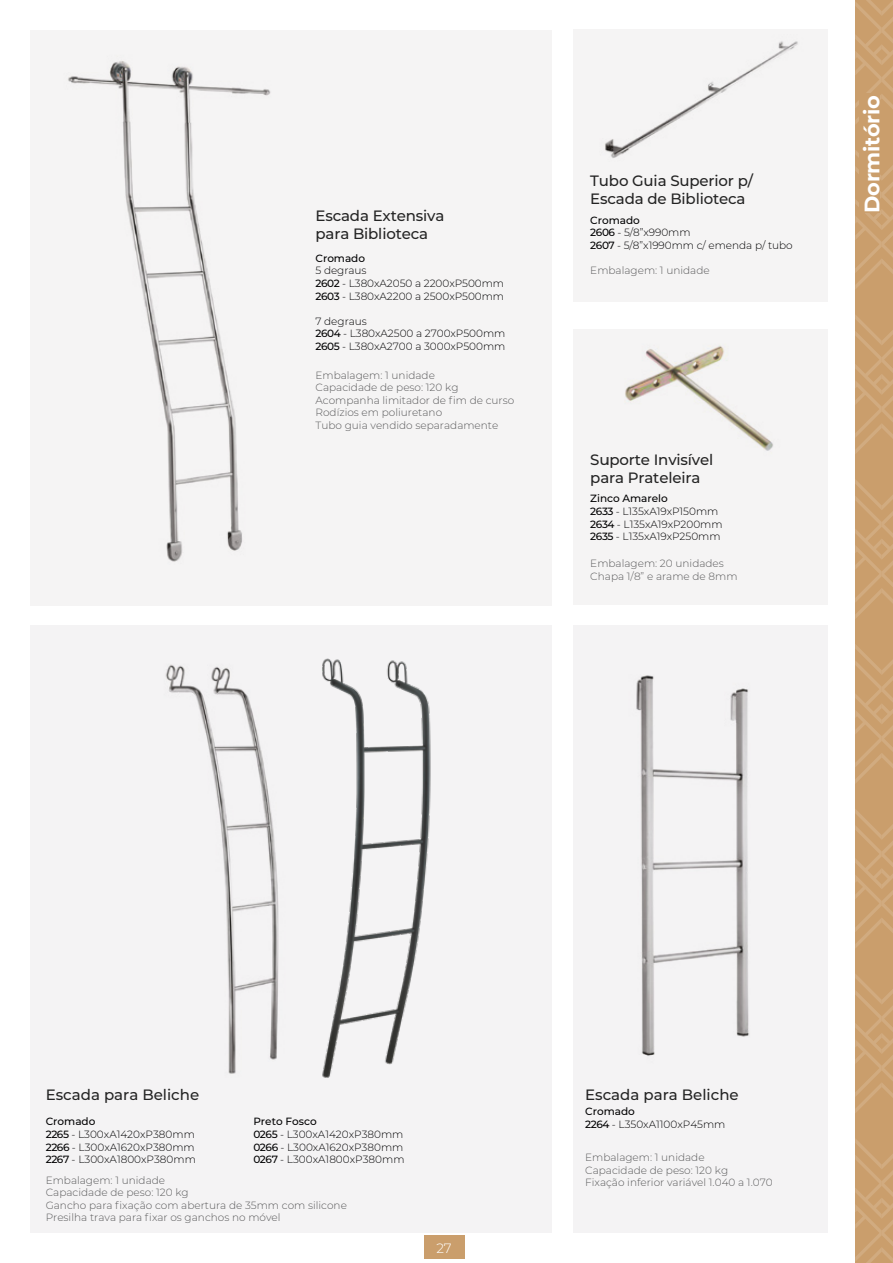
<style>
.page{position:relative;width:893px;height:1263px;background:#fff}
.page>*{position:absolute;margin:0;border:0;box-sizing:border-box;transform-origin:0 0}
.t1{font:700 21px "Montserrat";letter-spacing:-.02em;color:#fff}
.t2{font:500 15px/18px "Montserrat";letter-spacing:-.01em;color:#242424}
.t3{font:300 13.5px "Montserrat";color:#fff}
.t4{font:300 10.5px/12.6px "Montserrat";letter-spacing:-.005em;color:#020203}
.t5{font:300 10.5px/12.6px "Montserrat";color:#5a5a5b}
.t6{font:500 10.5px "Montserrat";color:#020203}
.s1{font-weight:500}
</style>
<div class="page">
<div style="left:424px;top:1235px;width:41px;height:24px;background:#ca9e6c"></div>
<svg style="left:855px;top:638px;width:38px;height:625px;background:#cba070"></svg>
<svg style="left:855px;top:0;width:38px;height:625px;background:#cba070"></svg>
<div style="left:859px;top:94px;width:20px;height:119px;background:#ca9e6c"></div>
<div style="left:30px;top:625px;width:521px;height:608px;background:#f4f3f4"></div>
<div style="left:573px;top:625px;width:255px;height:608px;background:#f4f3f4"></div>
<img style="left:165px;top:664px;width:114px;height:410px">
<img style="left:322px;top:658px;width:109px;height:420px">
<img style="left:636px;top:675px;width:114px;height:381px">
<div style="left:30px;top:30px;width:521px;height:575px;background:#f5f4f4"></div>
<img style="left:68px;top:61px;width:203px;height:501px">
<div style="left:573px;top:30px;width:255px;height:272px;background:#f5f4f4"></div>
<div style="left:573px;top:329px;width:255px;height:276px;background:#f5f4f4"></div>
<img style="left:605px;top:41px;width:193px;height:117px">
<img style="left:625px;top:345px;width:148px;height:106px">
<h2 class="t2" style="left:315px;top:206px;width:130px">Escada Extensiva para Biblioteca</h2>
<p class="t6" style="left:315px;top:251px;width:51px">Cromado</p>
<p class="t4" style="left:315px;top:264px;width:190px">5 degraus<br><span class="s1">2602</span> - L380xA2050 a 2200xP500mm<br><span class="s1">2603</span> - L380xA2200 a 2500xP500mm</p>
<p class="t4" style="left:315px;top:314px;width:191px">7 degraus<br><span class="s1">2604</span> - L380xA2500 a 2700xP500mm<br><span class="s1">2605</span> - L380xA2700 a 3000xP500mm</p>
<p class="t5" style="left:315px;top:368px;width:200px">Embalagem: 1 unidade<br>Capacidade de peso: 120 kg<br>Acompanha limitador de fim de curso<br>Rodízios em poliuretano<br>Tubo guia vendido separadamente</p>
<h2 class="t2" style="left:590px;top:171px;width:164px">Tubo Guia Superior p/<br>Escada de Biblioteca</h2>
<p class="t4" style="left:590px;top:213px;width:204px"><span class="s1">Cromado<br>2606</span> - 5/8”x990mm<br><span class="s1">2607</span> - 5/8”x1990mm c/ emenda p/ tubo</p>
<p class="t5" style="left:590px;top:263px;width:121px">Embalagem: 1 unidade</p>
<h1 class="t1" style="left:857px;top:213px;width:119px;rotate:-90deg">Dormitório</h1>
<h2 class="t2" style="left:590px;top:450px;width:125px">Suporte Invisível para Prateleira</h2>
<p class="t4" style="left:590px;top:492px;width:134px"><span class="s1">Zinco Amarelo<br>2633</span> - L135xA19xP150mm<br><span class="s1">2634</span> - L135xA19xP200mm<br><span class="s1">2635</span> - L135xA19xP250mm</p>
<p class="t5" style="left:590px;top:557px;width:149px">Embalagem: 20 unidades<br>Chapa 1/8” e arame de 8mm</p>
<h2 class="t2" style="left:46px;top:1085px;width:155px">Escada para Beliche</h2>
<h2 class="t2" style="left:585px;top:1085px;width:155px">Escada para Beliche</h2>
<p class="t4" style="left:46px;top:1115px;width:152px"><span class="s1">Cromado<br>2265</span> - L300xA1420xP380mm<br><span class="s1">2266</span> - L300xA1620xP380mm<br><span class="s1">2267</span> - L300xA1800xP380mm</p>
<p class="t6" style="left:585px;top:1104px;width:51px">Cromado</p>
<p class="t6" style="left:253px;top:1114px;width:65px">Preto Fosco</p>
<p class="t4" style="left:585px;top:1117px;width:142px"><span class="s1">2264</span> - L350xA1100xP45mm</p>
<p class="t4" style="left:253px;top:1127px;width:153px;text-align:justify"><span class="s1">0265</span> - L300xA1420xP380mm <span class="s1">0266</span> - L300xA1620xP380mm <span class="s1">0267</span> - L300xA1800xP380mm</p>
<p class="t5" style="left:585px;top:1150px;width:189px">Embalagem: 1 unidade<br>Capacidade de peso: 120 kg<br>Fixação inferior variável 1.040 a 1.070</p>
<p class="t5" style="left:46px;top:1173px;width:303px">Embalagem: 1 unidade<br>Capacidade de peso: 120 kg<br>Gancho para fixação com abertura de 35mm com silicone Presilha trava para fixar os ganchos no móvel</p>
<p class="t3" style="left:436px;top:1239px;width:17px">27</p>
</div>
